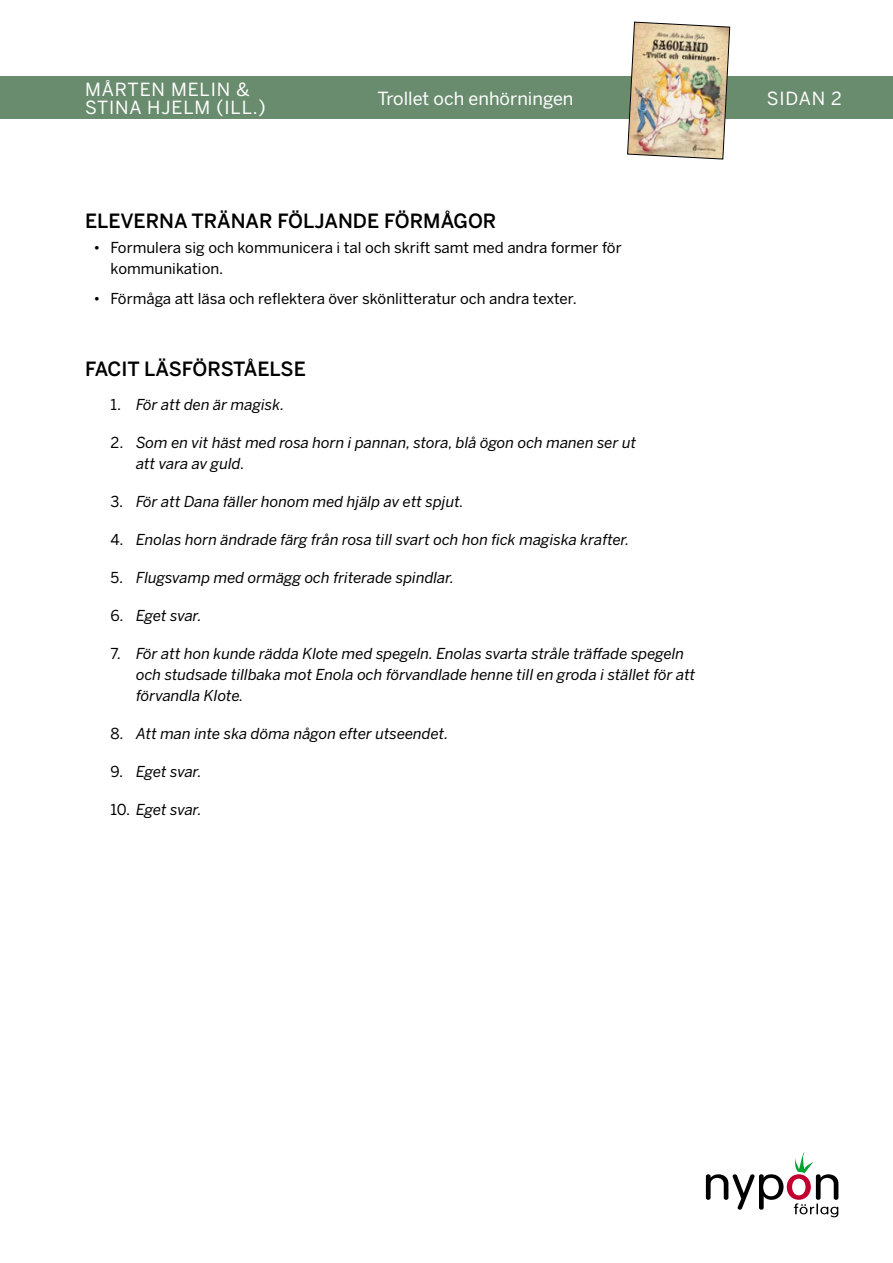
<style>
.page{position:relative;width:893px;height:1263px;background:#fff}
.page>*{position:absolute;margin:0;border:0;box-sizing:border-box;transform-origin:0 0}
.t1{font:500 19.5px "Benton Sans";color:#000}
.t2{font:18px/18px "Benton Sans";letter-spacing:.05em;color:#fff}
.t3{font:18px "Benton Sans";color:#fff}
.t4{font:18px "Benton Sans";letter-spacing:.03em;color:#fff}
.t5{font:italic 15px/21px "Benton Sans";color:#000}
.t6{font:15px/21px "Benton Sans";color:#000}
.s1{font-style:normal}
</style>
<div class="page">
<svg style="left:706px;top:1152px;width:132px;height:65px"></svg>
<div style="left:0;top:77px;width:893px;height:42px;background:#698c6e"></div>
<img style="left:627px;top:21px;width:103px;height:139px">
<p class="t2" style="left:85px;top:80px;width:182px">MÅRTEN MELIN &amp;<br>STINA HJELM (ILL.)</p>
<p class="t3" style="left:378px;top:87px;width:197px">Trollet och enhörningen</p>
<p class="t4" style="left:767px;top:87px;width:77px">SIDAN 2</p>
<h1 class="t1" style="left:85px;top:209px;width:413px">ELEVERNA TRÄNAR FÖLJANDE FÖRMÅGOR</h1>
<p class="t6" style="left:111px;top:237px;width:513px;text-indent:-17px">• Formulera sig och kommunicera i tal och skrift samt med andra former för kommunikation.</p>
<p class="t6" style="left:94px;top:288px;width:485px">• Förmåga att läsa och reflektera över skönlitteratur och andra texter.</p>
<h1 class="t1" style="left:85px;top:357px;width:222px">FACIT LÄSFÖRSTÅELSE</h1>
<p class="t5" style="left:111px;top:394px;width:175px"><span class="s1">1.</span> För att den är magisk.</p>
<p class="t5" style="left:136px;top:432px;width:502px;text-indent:-26px"><span class="s1">2.</span> Som en vit häst med rosa horn i pannan, stora, blå ögon och manen ser ut att vara av guld.</p>
<p class="t5" style="left:111px;top:491px;width:355px"><span class="s1">3.</span> För att Dana fäller honom med hjälp av ett spjut.</p>
<p class="t5" style="left:111px;top:529px;width:521px"><span class="s1">4.</span> Enolas horn ändrade färg från rosa till svart och hon fick magiska krafter.</p>
<p class="t5" style="left:111px;top:567px;width:345px"><span class="s1">5.</span> Flugsvamp med ormägg och friterade spindlar.</p>
<p class="t5" style="left:111px;top:605px;width:93px"><span class="s1">6.</span> Eget svar.</p>
<p class="t5" style="left:136px;top:643px;width:561px;text-indent:-26px"><span class="s1">7.</span> För att hon kunde rädda Klote med spegeln. Enolas svarta stråle träffade spegeln och studsade tillbaka mot Enola och förvandlade henne till en groda i stället för att förvandla Klote.</p>
<p class="t5" style="left:111px;top:723px;width:339px"><span class="s1">8.</span> Att man inte ska döma någon efter utseendet.</p>
<p class="t5" style="left:111px;top:761px;width:93px"><span class="s1">9.</span> Eget svar.</p>
<p class="t5" style="left:111px;top:799px;width:93px"><span class="s1">10.</span> Eget svar.</p>
</div>
